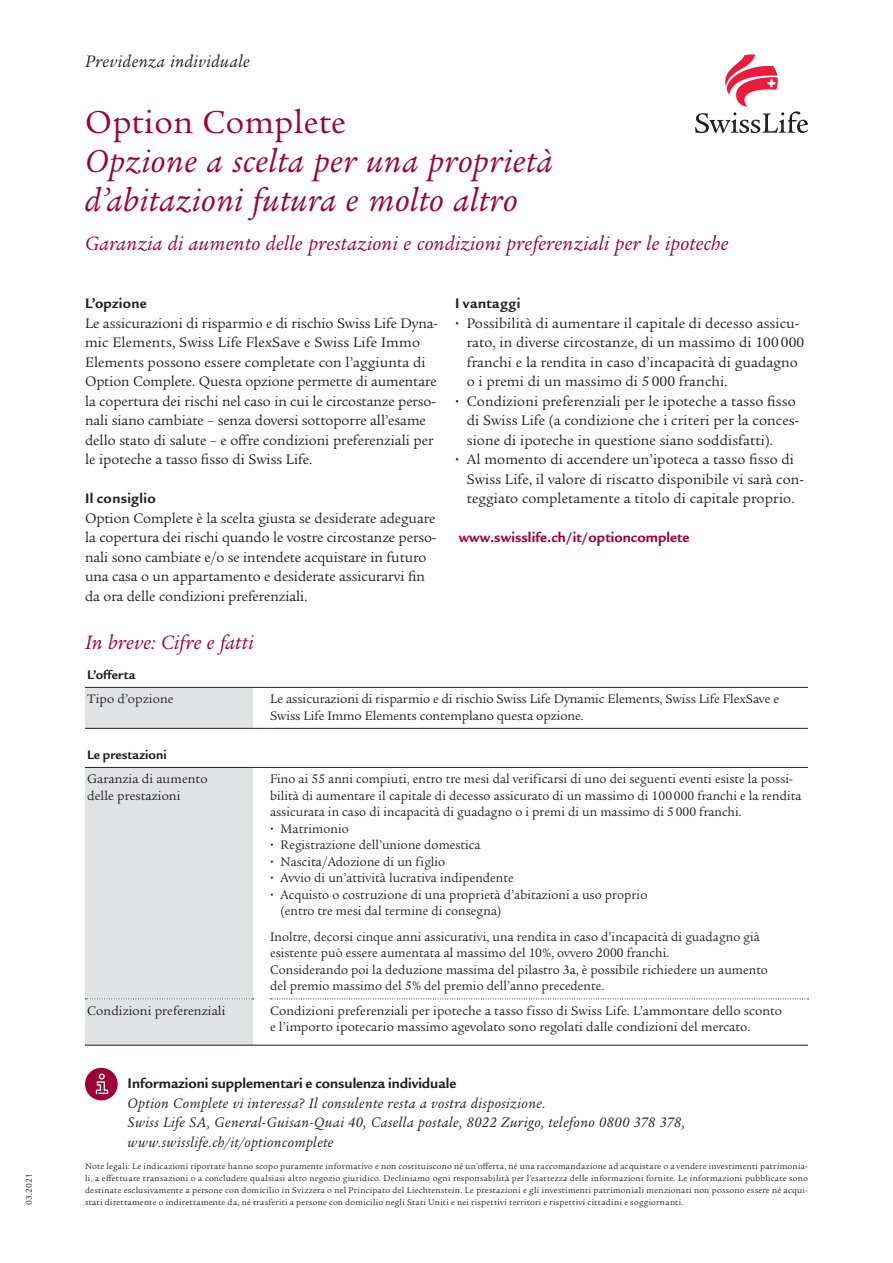
<style>
.page{position:relative;width:893px;height:1263px;background:#fff}
.page>*{position:absolute;margin:0;border:0;box-sizing:border-box;transform-origin:0 0}
._05_haupttitel{font:italic 34.5px/39px "Legacy Serif ITC Pro";letter-spacing:.015em;color:#9e0135}
._05_haupttitel-2{font:italic 21px "Legacy Serif ITC Pro";letter-spacing:.015em;color:#9e0135}
.Book_14_16pt_K{font:italic 21px "Legacy Serif ITC Pro";letter-spacing:.01em;color:#9e0135}
.Header_Left_16pt_K{font:italic 18px "Legacy Serif ITC Pro";letter-spacing:.025em;color:#231f20}
._01_copy{font:15px/19.5px "Legacy Serif ITC Pro";color:#231f20}
._03_kapiteltitel{font:italic 15px/19.5px "Legacy Serif ITC Pro";letter-spacing:.025em;color:#231f20}
._01_copy-2{font:700 15px "Legacy Sans ITC Pro";letter-spacing:.005em;color:#9e0135}
.xxcxx{font:700 15px "Legacy Sans ITC Pro";letter-spacing:.02em;color:#231f20}
._01_copy-3{font:700 15px "Legacy Sans ITC Pro";letter-spacing:.03em;color:#231f20}
.Performance_bold_lin{font:13.5px/16.5px "Legacy Serif ITC Pro";letter-spacing:.005em;color:#231f20}
.Performance_bold_lin-2{font:700 13.5px "Legacy Sans ITC Pro";letter-spacing:.005em;color:#231f20}
._012_Bildlegende{font:9px/12px "Legacy Serif ITC Pro";letter-spacing:.04em;color:#231f20;text-align:justify}
._012_Bildlegende-2{font:9px "Legacy Sans ITC Pro";letter-spacing:.005em;color:#231f20}
.s1{font-style:normal}
.s2{font-family:"Legacy Sans ITC Pro";font-weight:700}
.s3{font-family:"Legacy Sans ITC Pro";font-weight:700;font-style:normal}
</style>
<div class="page">
<svg style="left:695px;top:54px;width:113px;height:79px"></svg>
<svg style="left:85px;top:687px;width:723px;height:359px"></svg>
<div style="left:85px;top:1068px;width:33px;height:32px;background:#9e0135;border-radius:50%"></div>
<svg style="left:96px;top:1073px;width:12px;height:21px"></svg>
<p class="_012_Bildlegende-2" style="left:24px;top:1205px;width:33px;rotate:-90deg">03.2021</p>
<p class="Header_Left_16pt_K" style="left:85px;top:50px;width:166px">Previdenza individuale</p>
<p class="_05_haupttitel" style="left:85px;top:102px;width:469px"><span class="s1">Option Complete<br></span>Opzione a scelta per una proprietà d’abitazioni futura e molto altro</p>
<p class="_05_haupttitel-2" style="left:85px;top:230px;width:645px">Garanzia di aumento delle prestazioni e condizioni preferenziali per le ipoteche</p>
<p class="xxcxx" style="left:85px;top:295px;width:63px">L’opzione</p>
<p class="_01_copy" style="left:85px;top:313px;width:354px">Le assicurazioni di risparmio e di rischio Swiss Life Dyna&shy;mic Elements, Swiss Life FlexSave e Swiss Life Immo Elements possono essere completate con l’aggiunta di Option Complete. Questa opzione permette di aumentare la copertura dei rischi nel caso in cui le circostanze perso&shy;nali siano cambiate – senza doversi sottoporre all’esame dello stato di salute – e offre condizioni preferenziali per le ipoteche a tasso fisso di Swiss Life.</p>
<p class="xxcxx" style="left:85px;top:490px;width:72px">Il consiglio</p>
<p class="_01_copy" style="left:85px;top:508px;width:353px">Option Complete è la scelta giusta se desiderate adeguare la copertura dei rischi quando le vostre circostanze perso&shy;nali sono cambiate e/o se intendete acquistare in futuro una casa o un appartamento e desiderate assicurarvi fin da ora delle condizioni preferenziali.</p>
<p class="Book_14_16pt_K" style="left:85px;top:629px;width:170px">In breve: Cifre e fatti</p>
<p class="_01_copy-3" style="left:455px;top:295px;width:67px">I vantaggi</p>
<p class="_01_copy" style="left:467px;top:313px;width:339px;text-indent:-12px"><span class="s2">·</span> Possibilità di aumentare il capitale di decesso assicu&shy;rato, in diverse circostanze, di un massimo di 100 000 franchi e la rendita in caso d’incapacità di guadagno o i premi di un massimo di 5 000 franchi.</p>
<p class="_01_copy" style="left:467px;top:391px;width:334px;text-indent:-12px"><span class="s2">·</span> Condizioni preferenziali per le ipoteche a tasso fisso di Swiss Life (a condizione che i criteri per la conces&shy;sione di ipoteche in questione siano soddisfatti).</p>
<p class="_01_copy" style="left:467px;top:450px;width:339px;text-indent:-12px"><span class="s2">·</span> Al momento di accendere un’ipoteca a tasso fisso di<br>Swiss Life, il valore di riscatto disponibile vi sarà con&shy;teggiato completamente a titolo di capitale proprio.</p>
<p class="_01_copy-2" style="left:459px;top:529px;width:232px">www.swisslife.ch/it/optioncomplete</p>
<p class="Performance_bold_lin-2" style="left:87px;top:667px;width:50px">L’offerta</p>
<p class="Performance_bold_lin" style="left:87px;top:691px;width:88px">Tipo d’opzione</p>
<p class="Performance_bold_lin" style="left:270px;top:691px;width:511px">Le assicurazioni di risparmio e di rischio Swiss Life Dynamic Elements, Swiss Life FlexSave e<br>Swiss Life Immo Elements contemplano questa opzione.</p>
<p class="Performance_bold_lin-2" style="left:87px;top:747px;width:81px">Le prestazioni</p>
<p class="Performance_bold_lin" style="left:87px;top:771px;width:122px">Garanzia di aumento delle prestazioni</p>
<p class="Performance_bold_lin" style="left:270px;top:771px;width:533px">Fino ai 55 anni compiuti, entro tre mesi dal verificarsi di uno dei seguenti eventi esiste la possi&shy;bilità di aumentare il capitale di decesso assicurato di un massimo di 100 000 franchi e la rendita assicurata in caso di incapacità di guadagno o i premi di un massimo di 5 000 franchi.</p>
<p class="Performance_bold_lin" style="left:270px;top:820px;width:80px"><span class="s2">·</span> Matrimonio</p>
<p class="Performance_bold_lin" style="left:270px;top:837px;width:212px"><span class="s2">·</span> Registrazione dell’unione domestica</p>
<p class="Performance_bold_lin" style="left:270px;top:853px;width:177px"><span class="s2">·</span> Nascita/Adozione di un figlio</p>
<p class="Performance_bold_lin" style="left:270px;top:870px;width:245px"><span class="s2">·</span> Avvio di un’attività lucrativa indipendente</p>
<p class="Performance_bold_lin" style="left:281px;top:886px;width:368px;text-indent:-11px"><span class="s2">·</span> Acquisto o costruzione di una proprietà d’abitazioni a uso proprio (entro tre mesi dal termine di consegna)</p>
<p class="Performance_bold_lin" style="left:270px;top:928px;width:491px">Inoltre, decorsi cinque anni assicurativi, una rendita in caso d’incapacità di guadagno già esistente può essere aumentata al massimo del 10%, ovvero 2000 franchi.</p>
<p class="Performance_bold_lin" style="left:270px;top:961px;width:499px">Considerando poi la deduzione massima del pilastro 3a, è possibile richiedere un aumento del premio massimo del 5% del premio dell’anno precedente.</p>
<p class="Performance_bold_lin" style="left:87px;top:1002px;width:140px">Condizioni preferenziali</p>
<p class="Performance_bold_lin" style="left:270px;top:1002px;width:514px">Condizioni preferenziali per ipoteche a tasso fisso di Swiss Life. L’ammontare dello sconto e l’importo ipotecario massimo agevolato sono regolati dalle condizioni del mercato.</p>
<p class="_03_kapiteltitel" style="left:128px;top:1074px;width:420px"><span class="s3">Informazioni supplementari e consulenza individuale<br></span>Option Complete vi interessa? Il consulente resta a vostra disposizione.</p>
<p class="_03_kapiteltitel" style="left:128px;top:1113px;width:559px">Swiss Life SA, General-Guisan-Quai 40, Casella postale, 8022 Zurigo, telefono 0800 378 378, www.swisslife.ch/it/optioncomplete</p>
<p class="_012_Bildlegende" style="left:85px;top:1160px;width:724px">Note legali: Le indicazioni riportate hanno scopo puramente informativo e non costituiscono né un’offerta, né una raccomandazione ad acquistare o a vendere investimenti patrimonia&shy;li, a effettuare transazioni o a concludere qualsiasi altro negozio giuridico. Decliniamo ogni responsabilità per l’esattezza delle informazioni fornite. Le informazioni pubblicate sono destinate esclusivamente a persone con domicilio in Svizzera o nel Principato del Liechtenstein. Le prestazioni e gli investimenti patrimoniali menzionati non possono essere né acqui&shy;stati direttamente o indirettamente da, né trasferiti a persone con domicilio negli Stati Uniti e nei rispettivi territori e rispettivi cittadini e soggiornanti.</p>
</div>
